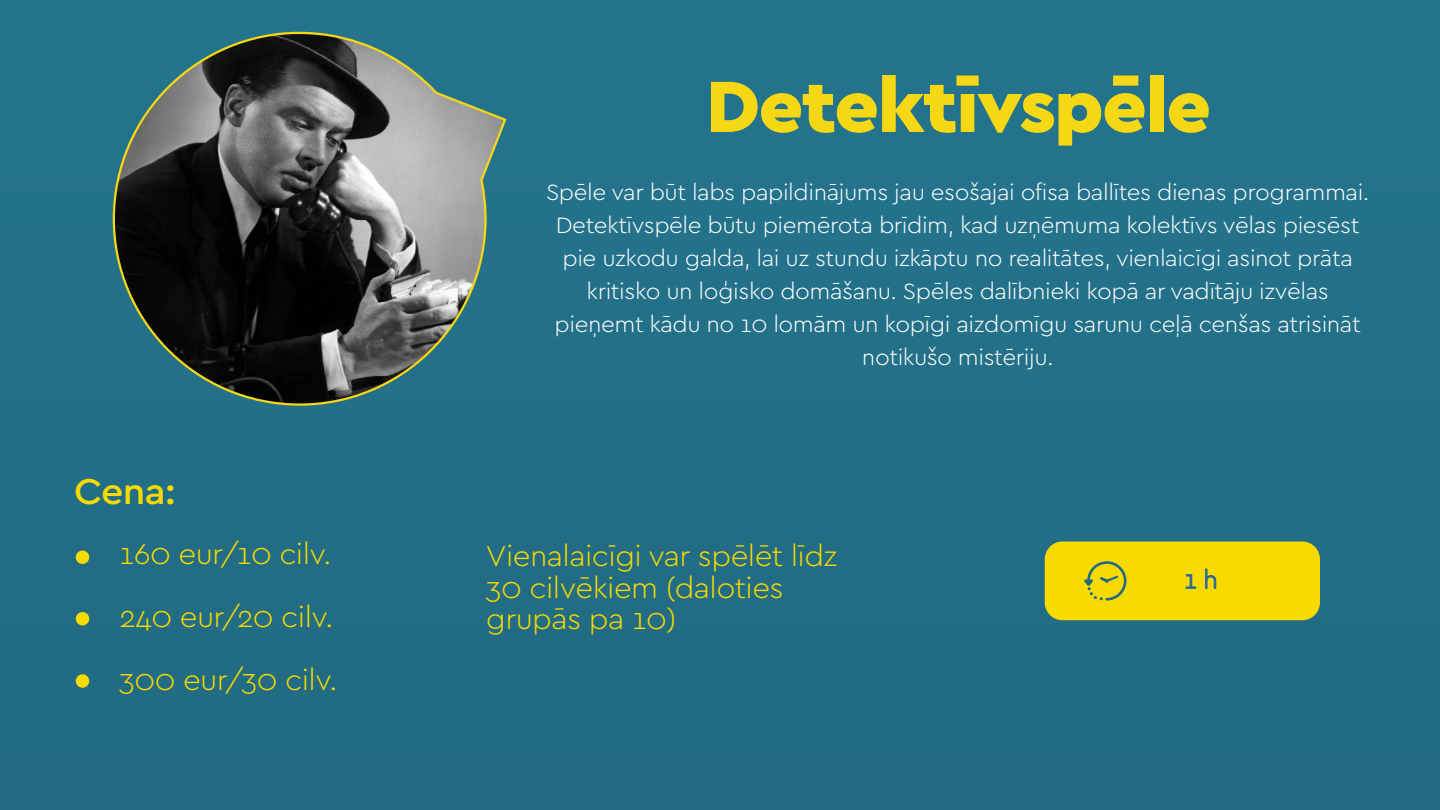
<style>
.page{position:relative;width:1440px;height:810px;background:#236f87}
.page>*{position:absolute;margin:0;border:0;box-sizing:border-box;transform-origin:0 0}
.t1{font:900 75.9px "Cera Pro";letter-spacing:-.02em;color:#f5d813;scale:1.04 1}
.t2{font:500 37.72px "Cera Pro";color:#f6da00;scale:1.04 1}
.t3{font:300 30px/63px "Cera Pro";letter-spacing:-.02em;color:#f6da00;scale:1.04 1}
.t4{font:300 25.5px "Cera Pro";color:#216a81;scale:1.04 1}
.t5{font:300 23.25px/33px "Cera Pro";letter-spacing:-.02em;color:#fff;text-align:center;scale:1.04 1}
</style>
<div class="page">
<svg style="left:112px;top:31px;width:395px;height:375px"></svg>
<div style="left:76px;top:550px;width:13px;height:14px;background:#f6da00;border-radius:50%"></div>
<div style="left:76px;top:612px;width:13px;height:14px;background:#f6da00;border-radius:50%"></div>
<div style="left:76px;top:674px;width:13px;height:14px;background:#f6da00;border-radius:50%"></div>
<div style="left:1045px;top:542px;width:275px;height:78px;background:#f6da00;border-radius:18px"></div>
<svg style="left:1185px;top:574px;width:12px;height:15px"></svg>
<svg style="left:1205px;top:568px;width:12px;height:21px"></svg>
<svg style="left:1084px;top:561px;width:42px;height:40px"></svg>
<h2 class="t2" style="left:74px;top:467px;width:99px">Cena:</h2>
<p class="t3" style="left:119px;top:521px;width:211px">160 eur/10 cilv.<br>240 eur/20 cilv.<br>300 eur/30 cilv.</p>
<h1 class="t1" style="left:706px;top:56px;width:488px">Detektīvspēle</h1>
<p class="t5" style="left:546px;top:174px;width:793px">Spēle var būt labs papildinājums jau esošajai ofisa ballītes dienas programmai.<br>Detektīvspēle būtu piemērota brīdim, kad uzņēmuma kolektīvs vēlas piesēst pie uzkodu galda, lai uz stundu izkāptu no realitātes, vienlaicīgi asinot prāta kritisko un loģisko domāšanu. Spēles dalībnieki kopā ar vadītāju izvēlas pieņemt kādu no 10 lomām un kopīgi aizdomīgu sarunu ceļā cenšas atrisināt notikušo mistēriju.</p>
<p class="t3" style="left:486px;top:539px;width:340px;line-height:31.5px">Vienalaicīgi var spēlēt līdz<br>30 cilvēkiem (daloties grupās pa 10)</p>
<p class="t4" style="left:1184px;top:563px;width:34px">1 h</p>
</div>
